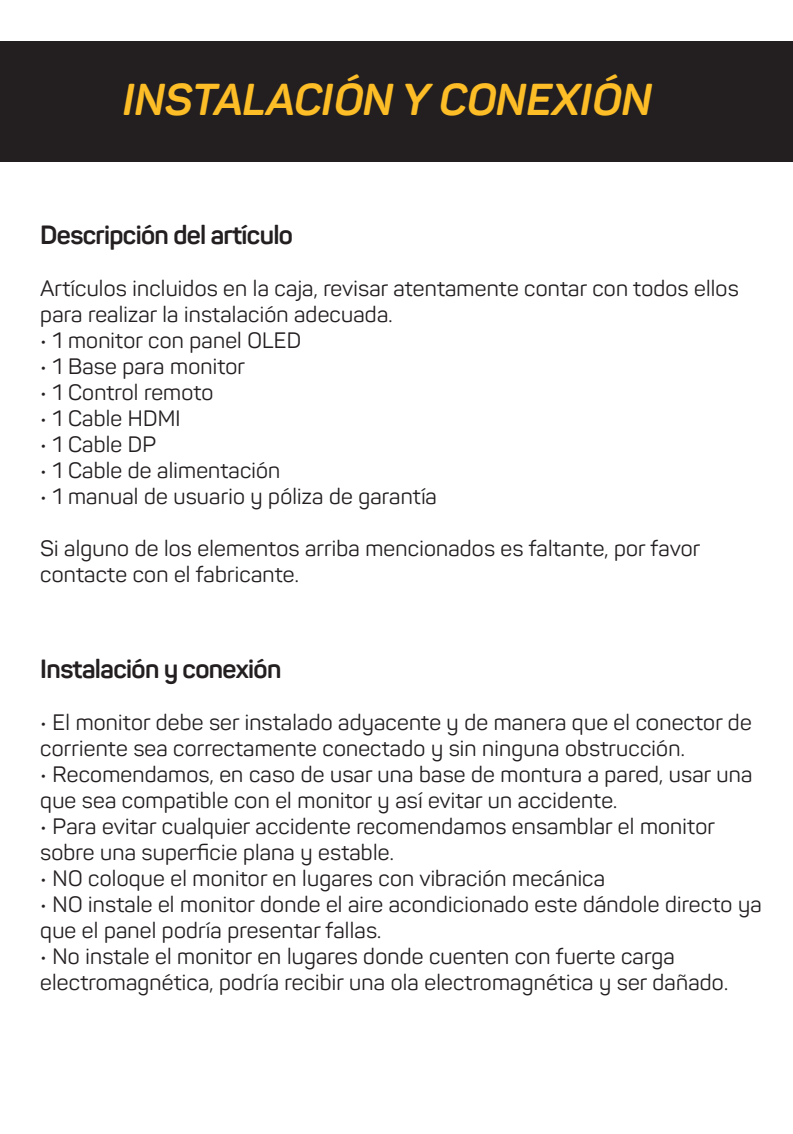
<style>
.page{position:relative;width:793px;height:1134px;background:#fff}
.page>*{position:absolute;margin:0;border:0;box-sizing:border-box;transform-origin:0 0}
.t1{font:italic 700 44px "Panton";color:#fcbd27}
.t2{font:700 26px "Panton";letter-spacing:-.025em;color:#231f20}
.t3{font:22px/26px "Panton";letter-spacing:.01em;color:#231f20}
</style>
<div class="page">
<div style="left:0;top:41px;width:792px;height:120px;background:#231f20"></div>
<h1 class="t1" style="left:123px;top:72px;width:530px">INSTALACIÓN Y CONEXIÓN</h1>
<p class="t2" style="left:40px;top:219px;width:254px">Descripción del artículo</p>
<p class="t3" style="left:40px;top:276px;width:699px">Artículos incluidos en la caja, revisar atentamente contar con todos ellos para realizar la instalación adecuada.</p>
<p class="t3" style="left:40px;top:328px;width:262px">• 1 monitor con panel OLED</p>
<p class="t3" style="left:40px;top:354px;width:206px">• 1 Base para monitor</p>
<p class="t3" style="left:40px;top:380px;width:174px">• 1 Control remoto</p>
<p class="t3" style="left:40px;top:406px;width:142px">• 1 Cable HDMI</p>
<p class="t3" style="left:40px;top:432px;width:117px">• 1 Cable DP</p>
<p class="t3" style="left:40px;top:458px;width:241px">• 1 Cable de alimentación</p>
<p class="t3" style="left:40px;top:484px;width:398px">• 1 manual de usuario y póliza de garantía</p>
<p class="t3" style="left:40px;top:536px;width:661px">Si alguno de los elementos arriba mencionados es faltante, por favor contacte con el fabricante.</p>
<p class="t2" style="left:40px;top:652px;width:242px">Instalación y conexión</p>
<p class="t3" style="left:40px;top:709px;width:712px">• El monitor debe ser instalado adyacente y de manera que el conector de corriente sea correctamente conectado y sin ninguna obstrucción.</p>
<p class="t3" style="left:40px;top:761px;width:713px">• Recomendamos, en caso de usar una base de montura a pared, usar una que sea compatible con el monitor y así evitar un accidente.</p>
<p class="t3" style="left:40px;top:813px;width:676px">• Para evitar cualquier accidente recomendamos ensamblar el monitor sobre una superficie plana y estable.</p>
<p class="t3" style="left:40px;top:865px;width:566px">• NO coloque el monitor en lugares con vibración mecánica</p>
<p class="t3" style="left:40px;top:891px;width:722px">• NO instale el monitor donde el aire acondicionado este dándole directo ya que el panel podría presentar fallas.</p>
<p class="t3" style="left:40px;top:943px;width:689px">• No instale el monitor en lugares donde cuenten con fuerte carga electromagnética, podría recibir una ola electromagnética y ser dañado.</p>
</div>
